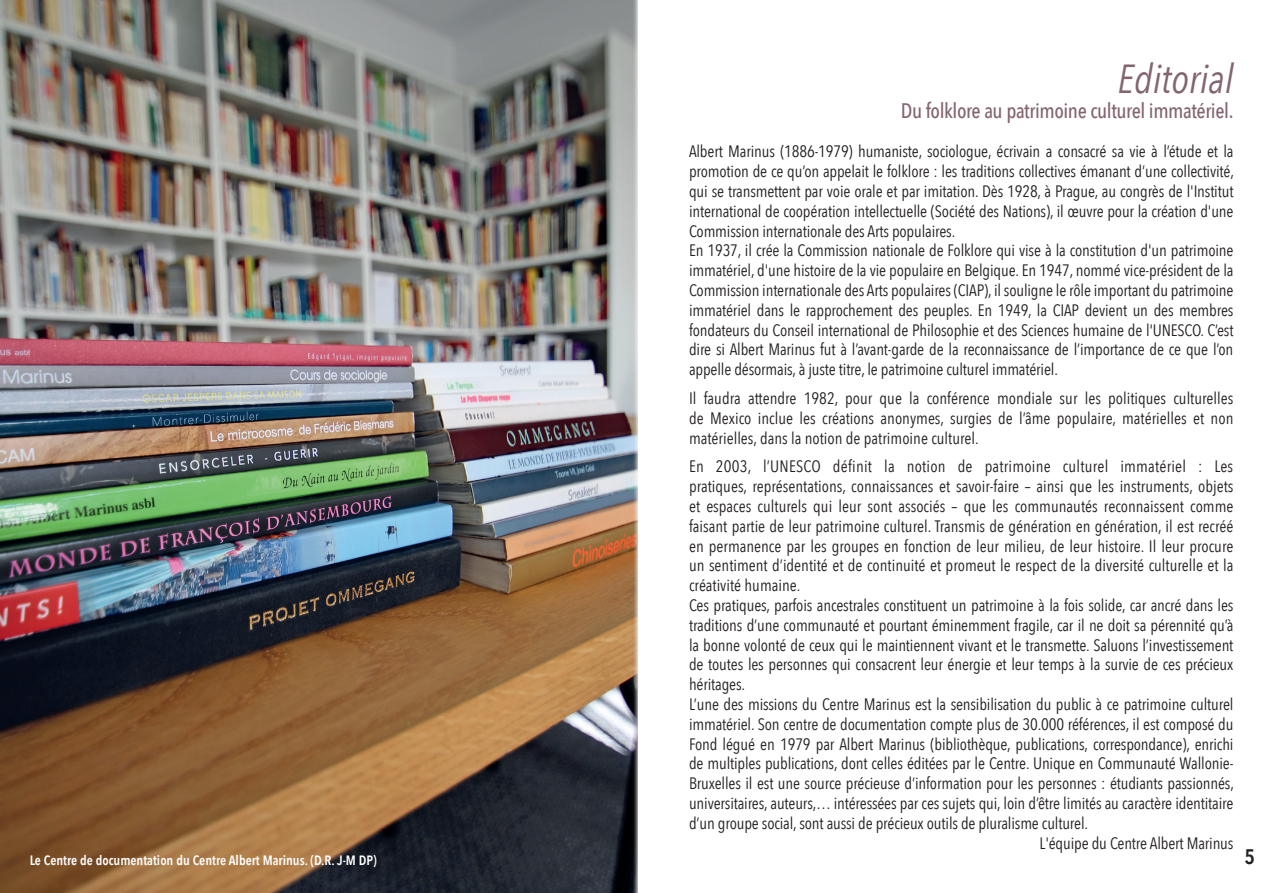
<style>
.page{position:relative;width:1276px;height:893px;background:#fff}
.page>*{position:absolute;margin:0;border:0;box-sizing:border-box;transform-origin:0 0}
.CorpDeTexte{font:italic 40.5px "Avenir Next Condensed";color:#83656e}
.CorpDeTexte-2{font:500 21px "Avenir Next Condensed";letter-spacing:-.02em;color:#83656e}
.t1{font:600 21px "Avenir Next Condensed";color:#231f20}
.CorpDeTexte-3{font:16.5px/19.8px "Avenir Next Condensed";letter-spacing:-.01em;color:#231f20;text-align:justify}
.CorpDeTexte-4{font:600 13.5px "Avenir Next Condensed";color:#fff}
</style>
<div class="page">
<img style="left:0;top:0;width:638px;height:893px">
<p class="CorpDeTexte" style="left:1117px;top:54px;width:117px">Editorial</p>
<p class="CorpDeTexte-2" style="left:901px;top:98px;width:334px">Du folklore au patrimoine culturel immatériel.</p>
<p class="CorpDeTexte-3" style="left:689px;top:141px;width:546px">Albert Marinus (1886-1979) humaniste, sociologue, écrivain a consacré sa vie à l’étude et la promotion de ce qu’on appelait le folklore : les traditions collectives émanant d’une collectivité, qui se transmettent par voie orale et par imitation. Dès 1928, à Prague, au congrès de l'Institut international de coopération intellectuelle (Société des Nations), il œuvre pour la création d'une Commission internationale des Arts populaires.</p>
<p class="CorpDeTexte-3" style="left:689px;top:240px;width:546px">En 1937, il crée la Commission nationale de Folklore qui vise à la constitution d'un patrimoine immatériel, d'une histoire de la vie populaire en Belgique. En 1947, nommé vice-président de la Commission internationale des Arts populaires (CIAP), il souligne le rôle important du patrimoine immatériel dans le rapprochement des peuples. En 1949, la CIAP devient un des membres fondateurs du Conseil international de Philosophie et des Sciences humaine de l'UNESCO. C’est dire si Albert Marinus fut à l’avant-garde de la reconnaissance de l’importance de ce que l’on appelle désormais, à juste titre, le patrimoine culturel immatériel.</p>
<p class="CorpDeTexte-3" style="left:689px;top:388px;width:546px">Il faudra attendre 1982, pour que la conférence mondiale sur les politiques culturelles de Mexico inclue les créations anonymes, surgies de l’âme populaire, matérielles et non matérielles, dans la notion de patrimoine culturel.</p>
<p class="CorpDeTexte-3" style="left:689px;top:456px;width:546px">En 2003, l’UNESCO définit la notion de patrimoine culturel immatériel : Les pratiques, représentations, connaissances et savoir-faire – ainsi que les instruments, objets et espaces culturels qui leur sont associés – que les communautés reconnaissent comme faisant partie de leur patrimoine culturel. Transmis de génération en génération, il est recréé en permanence par les groupes en fonction de leur milieu, de leur histoire. Il leur procure un sentiment d’identité et de continuité et promeut le respect de la diversité culturelle et la créativité humaine.</p>
<p class="CorpDeTexte-3" style="left:689px;top:595px;width:546px">Ces pratiques, parfois ancestrales constituent un patrimoine à la fois solide, car ancré dans les traditions d’une communauté et pourtant éminemment fragile, car il ne doit sa pérennité qu’à la bonne volonté de ceux qui le maintiennent vivant et le transmette. Saluons l’investissement de toutes les personnes qui consacrent leur énergie et leur temps à la survie de ces précieux héritages.</p>
<p class="CorpDeTexte-3" style="left:689px;top:694px;width:546px">L’une des missions du Centre Marinus est la sensibilisation du public à ce patrimoine culturel immatériel. Son centre de documentation compte plus de 30.000 références, il est composé du Fond légué en 1979 par Albert Marinus (bibliothèque, publications, correspondance), enrichi de multiples publications, dont celles éditées par le Centre. Unique en Communauté Wallonie-Bruxelles il est une source précieuse d’information pour les personnes : étudiants passionnés, universitaires, auteurs,… intéressées par ces sujets qui, loin d’être limités au caractère identitaire d’un groupe social, sont aussi de précieux outils de pluralisme culturel.</p>
<p class="CorpDeTexte-3" style="left:1039px;top:832px;width:195px">L'équipe du Centre Albert Marinus</p>
<p class="CorpDeTexte-4" style="left:30px;top:849px;width:348px">Le Centre de documentation du Centre Albert Marinus. (D.R. J-M DP)</p>
<p class="t1" style="left:1244px;top:839px;width:12px">5</p>
</div>
